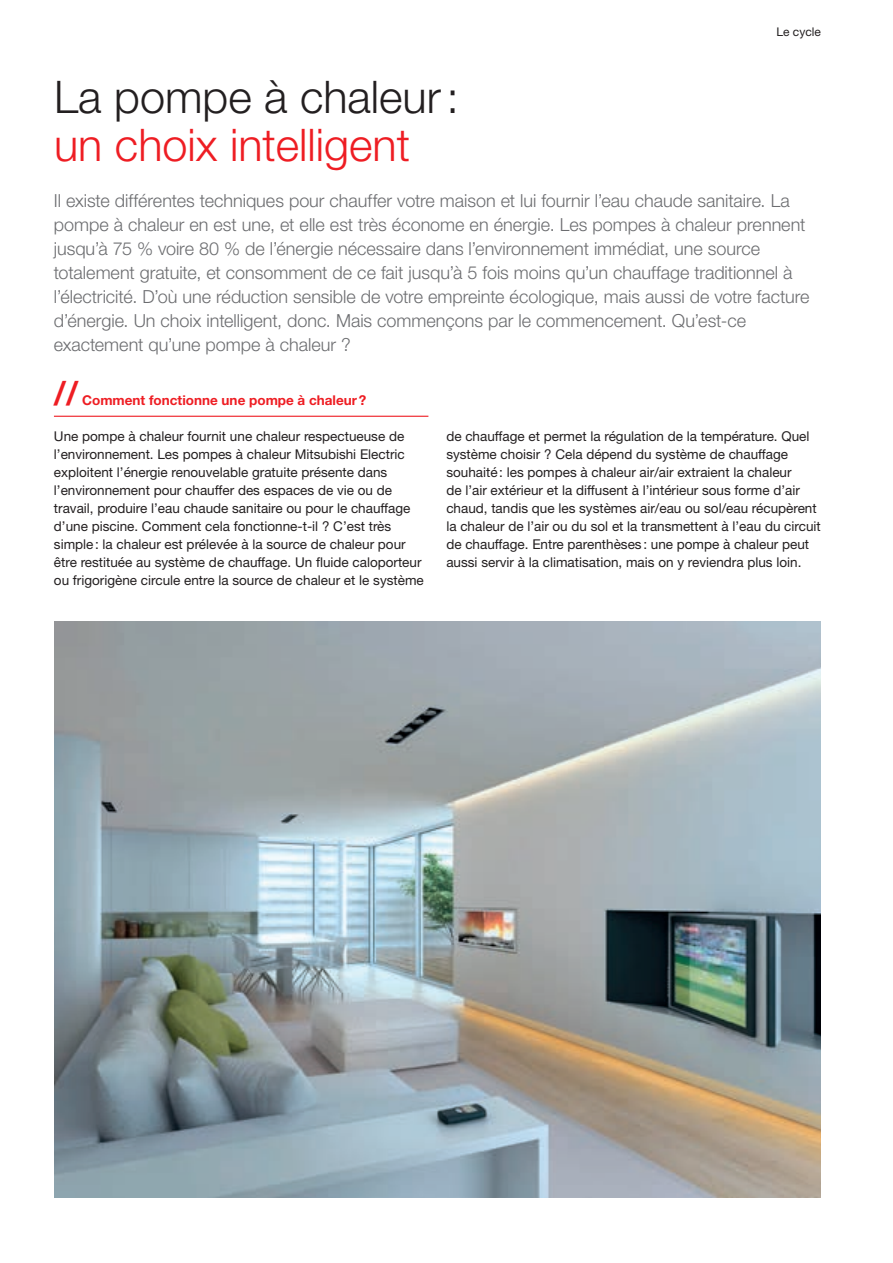
<style>
.page{position:relative;width:893px;height:1263px;background:#fff}
.page>*{position:absolute;margin:0;border:0;box-sizing:border-box;transform-origin:0 0}
.Inhalte_weißeKasten{font:300 45px/48px "Helvetica Neue LT Pro";color:#ee1d23}
.t1{font:700 33px "Helvetica Neue LT Pro";color:#ee1d23}
.t2{font:300 18px/24px "Helvetica Neue LT Pro";color:#6c6d70}
.t3{font:13.5px/18px "Helvetica Neue LT Pro";color:#231f20}
.t4{font:700 13.5px "Helvetica Neue LT Pro";color:#ee1d23}
.Rubrik_Shift_2011{font:12px "Helvetica Neue LT Std";color:#231f20}
.s1{color:#231f20}
</style>
<div class="page">
<hr style="left:54px;top:416px;width:374px;height:1px;background:#ee1d23">
<img style="left:54px;top:621px;width:767px;height:576px">
<p class="Inhalte_weißeKasten" style="left:54px;top:72px;width:406px"><span class="s1">La pompe à chaleur: </span>un choix intelligent</p>
<p class="Rubrik_Shift_2011" style="left:776px;top:25px;width:46px">Le cycle</p>
<p class="t2" style="left:54px;top:188px;width:757px">Il existe différentes techniques pour chauffer votre maison et lui fournir l’eau chaude sanitaire. La pompe à chaleur en est une, et elle est très économe en énergie. Les pompes à chaleur prennent jusqu’à 75 % voire 80 % de l’énergie nécessaire dans l’environnement immédiat, une source totalement gratuite, et consomment de ce fait jusqu’à 5 fois moins qu’un chauffage traditionnel à l’électricité. D’où une réduction sensible de votre empreinte écologique, mais aussi de votre facture d’énergie. Un choix intelligent, donc. Mais commençons par le commencement. Qu’est-ce exactement qu’une pompe à chaleur ?</p>
<p class="t1" style="left:54px;top:372px;width:26px">//</p>
<p class="t4" style="left:82px;top:392px;width:286px">Comment fonctionne une pompe à chaleur?</p>
<p class="t3" style="left:54px;top:427px;width:371px">Une pompe à chaleur fournit une chaleur respectueuse de l’environnement. Les pompes à chaleur Mitsubishi Electric exploitent l’énergie renouvelable gratuite présente dans l’environnement pour chauffer des espaces de vie ou de travail, produire l’eau chaude sanitaire ou pour le chauffage d’une piscine. Comment cela fonctionne-t-il ? C’est très simple: la chaleur est prélevée à la source de chaleur pour être restituée au système de chauffage. Un fluide caloporteur ou frigorigène circule entre la source de chaleur et le système</p>
<p class="t3" style="left:446px;top:427px;width:376px">de chauffage et permet la régulation de la température. Quel système choisir ? Cela dépend du système de chauffage souhaité: les pompes à chaleur air/air extraient la chaleur<br>de l’air extérieur et la diffusent à l’intérieur sous forme d’air chaud, tandis que les systèmes air/eau ou sol/eau récupèrent la chaleur de l’air ou du sol et la transmettent à l’eau du circuit de chauffage. Entre parenthèses : une pompe à chaleur peut aussi servir à la climatisation, mais on y reviendra plus loin.</p>
</div>
